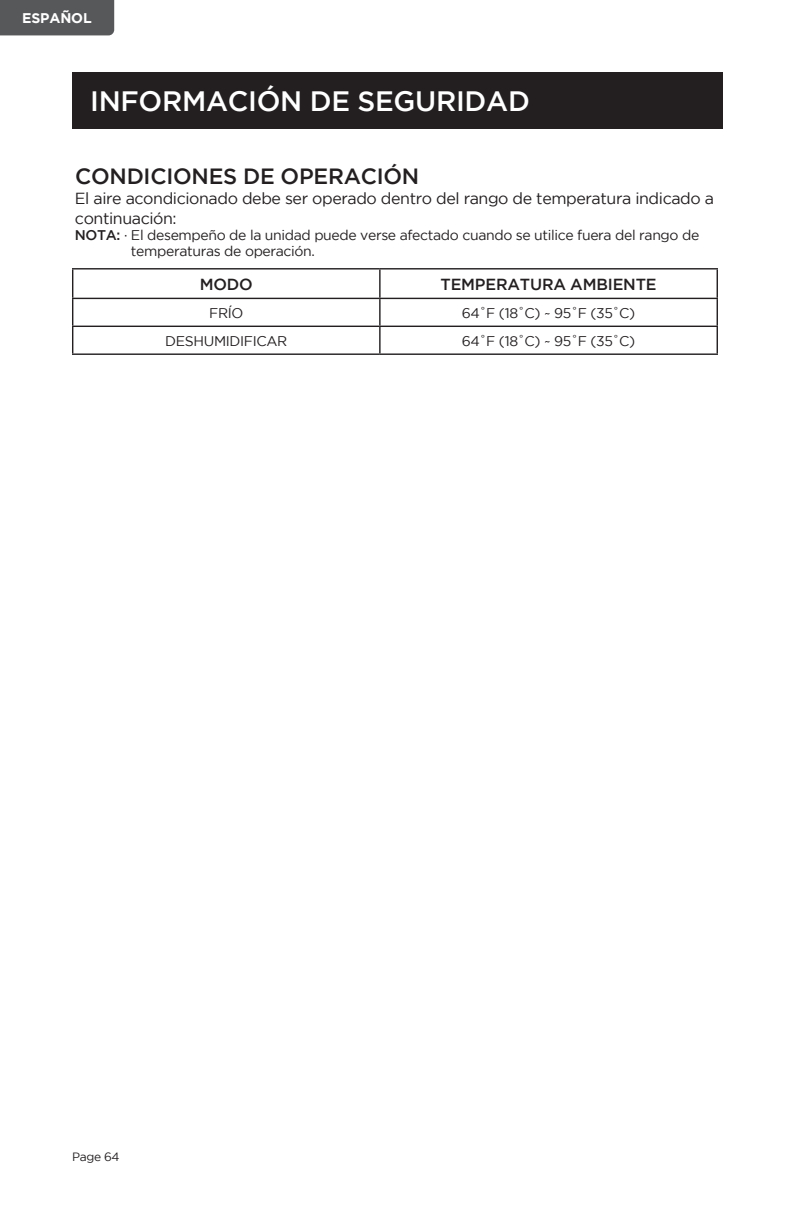
<style>
.page{position:relative;width:792px;height:1224px;background:#fff}
.page>*{position:absolute;margin:0;border:0;box-sizing:border-box;transform-origin:0 0}
.t1{font:500 28px "Gotham";letter-spacing:-.01em;color:#fff}
.t2{font:500 22px "Gotham";letter-spacing:-.01em;color:#231f20}
.t3{font:16px/20px "Gotham";letter-spacing:-.025em;color:#231f20}
.t4{font:500 16px "Gotham";letter-spacing:-.01em;color:#231f20}
.t5{font:14px/16px "Gotham";letter-spacing:-.025em;color:#231f20}
.t6{font:700 14px "Gotham";letter-spacing:-.01em;color:#fff}
.t7{font:12px "Gotham";letter-spacing:-.025em;color:#231f20}
.s1{font-weight:500}
</style>
<div class="page">
<div style="left:0;top:0;width:114px;height:35px;background:#57585a"></div>
<div style="left:72px;top:72px;width:650px;height:57px;background:#231f20"></div>
<hr style="left:72px;top:268px;width:308px;height:2px;background:#231f20">
<hr style="left:380px;top:268px;width:338px;height:2px;background:#231f20">
<hr style="left:379px;top:270px;width:2px;height:28px;background:#231f20">
<hr style="left:72px;top:298px;width:308px;height:1px;background:#231f20">
<hr style="left:380px;top:298px;width:338px;height:1px;background:#231f20">
<hr style="left:379px;top:299px;width:2px;height:27px;background:#231f20">
<hr style="left:72px;top:326px;width:308px;height:1px;background:#231f20">
<svg style="left:72px;top:270px;width:1px;height:83px"></svg>
<hr style="left:380px;top:326px;width:338px;height:1px;background:#231f20">
<hr style="left:379px;top:327px;width:2px;height:26px;background:#231f20">
<svg style="left:717px;top:270px;width:1px;height:83px"></svg>
<hr style="left:72px;top:353px;width:308px;height:2px;background:#231f20">
<hr style="left:380px;top:353px;width:338px;height:2px;background:#231f20">
<p class="t6" style="left:22px;top:10px;width:71px">ESPAÑOL</p>
<h1 class="t1" style="left:90px;top:85px;width:441px">INFORMACIÓN DE SEGURIDAD</h1>
<h2 class="t2" style="left:75px;top:164px;width:346px">CONDICIONES DE OPERACIÓN</h2>
<p class="t3" style="left:75px;top:189px;width:641px">El aire acondicionado debe ser operado dentro del rango de temperatura indicado a continuación:</p>
<p class="t5" style="left:131px;top:227px;width:570px;text-indent:-56px"><span class="s1">NOTA:</span> · El desempeño de la unidad puede verse afectado cuando se utilice fuera del rango de temperaturas de operación.</p>
<p class="t4" style="left:200px;top:276px;width:55px">MODO</p>
<p class="t4" style="left:441px;top:276px;width:218px">TEMPERATURA AMBIENTE</p>
<p class="t5" style="left:209px;top:305px;width:36px">FRÍO</p>
<p class="t5" style="left:462px;top:305px;width:175px">64˚F (18˚C) ~ 95˚F (35˚C)</p>
<p class="t5" style="left:165px;top:333px;width:124px">DESHUMIDIFICAR</p>
<p class="t5" style="left:462px;top:333px;width:175px">64˚F (18˚C) ~ 95˚F (35˚C)</p>
<p class="t7" style="left:72px;top:1150px;width:49px">Page 64</p>
</div>
